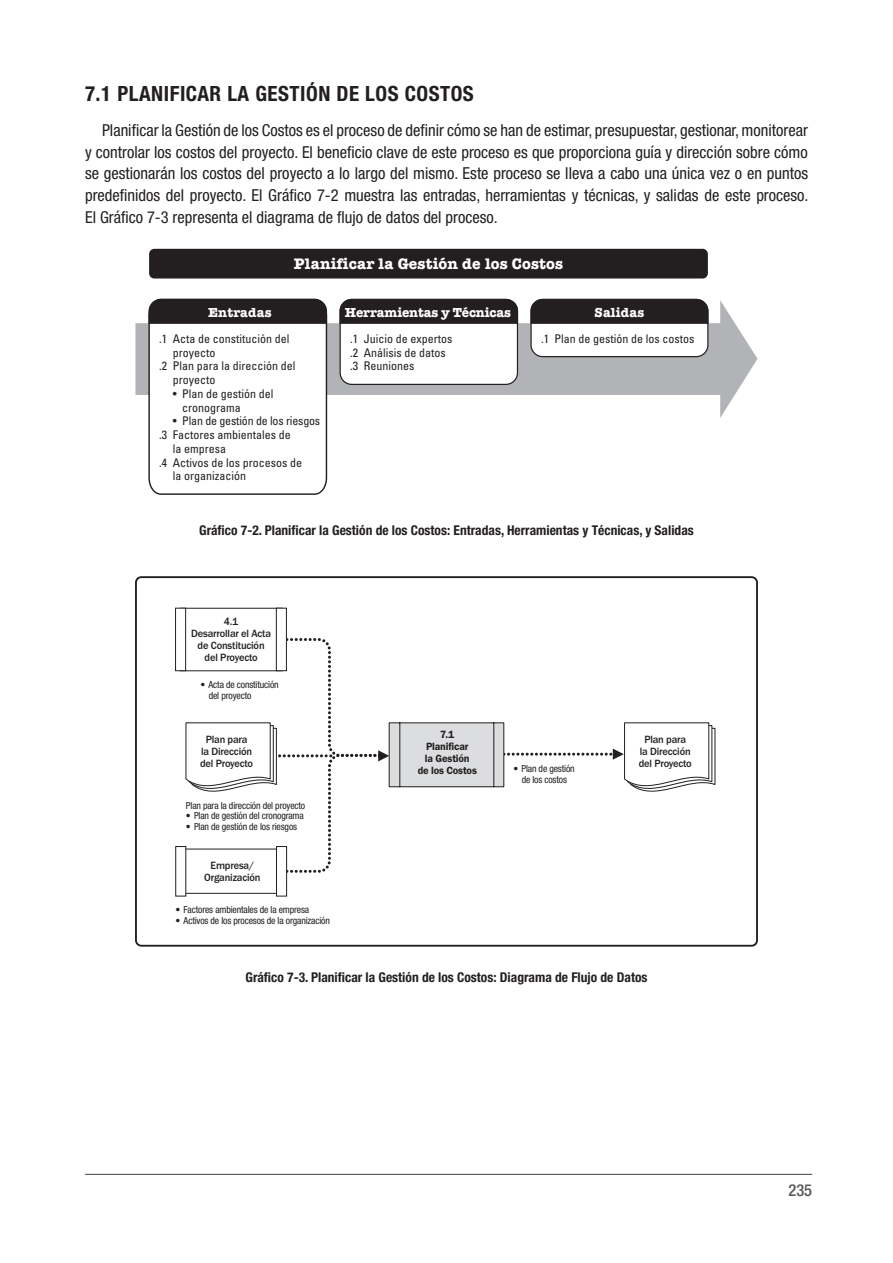
<style>
.page{position:relative;width:893px;height:1263px;background:#fff}
.page>*{position:absolute;margin:0;border:0;box-sizing:border-box;transform-origin:0 0}
.t1{font:700 condensed 21px "Helvetica Neue";color:#231f20}
.t2{font:condensed 16.5px/21.8px "Helvetica Neue";color:#231f20;text-align:justify}
.t3{font:500 condensed 16.5px "Helvetica Neue";color:#57585a}
.t4{font:700 15.75px "American Typewriter";letter-spacing:.01em;color:#fff}
.t5{font:700 condensed 13.5px "Helvetica Neue";color:#231f20}
.t6{font:700 13.5px "American Typewriter";letter-spacing:-.01em;color:#fff}
.t7{font:700 13.5px "American Typewriter";letter-spacing:.01em;color:#fff}
.t8{font:condensed 12px/13.8px "Univers";color:#231f20}
.t9{font:500 10.8px/12px "Franklin Gothic";letter-spacing:-.015em;color:#231f20;text-align:center;scale:.96 1}
.t10{font:600 10.8px/12px "Franklin Gothic";letter-spacing:-.015em;color:#231f20;text-align:center;scale:.96 1}
.t11{font:condensed 9.75px/10.5px "Helvetica Neue";letter-spacing:-.015em;color:#231f20;text-align:center}
</style>
<div class="page">
<hr style="left:85px;top:1174px;width:727px;height:1px;background:#57585a">
<div style="left:149px;top:249px;width:559px;height:29px;background:#231f20;border-radius:5px"></div>
<svg style="left:135px;top:300px;width:622px;height:118px;fill:#b2b3b7"></svg>
<div style="left:340px;top:299px;width:177px;height:85px;background:#fff;border-radius:12px"></div>
<div style="left:340px;top:299px;width:178px;height:86px;border:1px solid #231f20;border-radius:12px"></div>
<svg style="left:339px;top:298px;width:180px;height:26px;background:#2e2a2b"></svg>
<svg style="left:148px;top:298px;width:180px;height:197px"></svg>
<div style="left:531px;top:299px;width:177px;height:58px;background:#fff;border-radius:12px"></div>
<div style="left:530px;top:299px;width:178px;height:58px;border:1px solid #231f20;border-radius:12px"></div>
<svg style="left:530px;top:298px;width:179px;height:26px;background:#2d2a2b"></svg>
<div style="left:180px;top:848px;width:103px;height:46px;background:#fff;border:1px solid #231f20"></div>
<div style="left:175px;top:846px;width:11px;height:50px;background:#fff;border:1px solid #231f20"></div>
<div style="left:276px;top:846px;width:11px;height:50px;background:#fff;border:1px solid #231f20"></div>
<div style="left:180px;top:608px;width:103px;height:63px;background:#fff;border:1px solid #231f20"></div>
<div style="left:175px;top:608px;width:11px;height:63px;background:#fff;border:1px solid #231f20"></div>
<div style="left:276px;top:608px;width:11px;height:63px;background:#fff;border:1px solid #231f20"></div>
<div style="left:135px;top:576px;width:623px;height:371px;border:2px solid #231f20;border-radius:5px"></div>
<svg style="left:185px;top:636px;width:531px;height:238px"></svg>
<p class="t1" style="left:85px;top:81px;width:55px">7.1 Planificar</p>
<p class="t1" style="left:227px;top:81px;width:52px">la Gestión</p>
<p class="t1" style="left:337px;top:81px;width:41px">de los</p>
<p class="t1" style="left:405px;top:81px;width:25px">Costos</p>
<p class="t2" style="left:85px;top:119px;width:725px;text-indent:17px">Planificar la Gestión de los Costos es el proceso de definir cómo se han de estimar, presupuestar, gestionar, monitorear y controlar los costos del proyecto. El beneficio clave de este proceso es que proporciona guía y dirección sobre cómo se gestionarán los costos del proyecto a lo largo del mismo. Este proceso se lleva a cabo una única vez o en puntos predefinidos del proyecto. El Gráfico 7-2 muestra las entradas, herramientas y técnicas, y salidas de este proceso.<br>El Gráfico 7-3 representa el diagrama de flujo de datos del proceso.</p>
<p class="t4" style="left:294px;top:258px;width:270px">Planificar la Gestión de los Costos</p>
<p class="t7" style="left:208px;top:306px;width:65px">Entradas</p>
<p class="t6" style="left:345px;top:306px;width:168px">Herramientas y Técnicas</p>
<p class="t7" style="left:595px;top:306px;width:51px">Salidas</p>
<p class="t8" style="left:159px;top:331px;width:132px">.1 Acta de constitución del</p>
<p class="t8" style="left:173px;top:345px;width:44px">proyecto</p>
<p class="t8" style="left:159px;top:359px;width:138px">.2 Plan para la dirección del</p>
<p class="t8" style="left:173px;top:373px;width:44px">proyecto</p>
<p class="t8" style="left:182px;top:386px;width:93px;text-indent:-10px">• Plan de gestión del cronograma</p>
<p class="t8" style="left:173px;top:414px;width:149px">• Plan de gestión de los riesgos</p>
<p class="t8" style="left:159px;top:428px;width:133px">.3 Factores ambientales de</p>
<p class="t8" style="left:173px;top:442px;width:55px">la empresa</p>
<p class="t8" style="left:159px;top:455px;width:144px">.4 Activos de los procesos de</p>
<p class="t8" style="left:173px;top:469px;width:75px">la organización</p>
<p class="t8" style="left:350px;top:331px;width:104px">.1 Juicio de expertos .2 Análisis de datos .3 Reuniones</p>
<p class="t8" style="left:541px;top:332px;width:155px">.1 Plan de gestión de los costos</p>
<p class="t5" style="left:199px;top:522px;width:496px">Gráfico 7-2. Planificar la Gestión de los Costos: Entradas, Herramientas y Técnicas, y Salidas</p>
<p class="t9" style="left:191px;top:616px;width:85px">4.1<br>Desarrollar el Acta de Constitución del Proyecto</p>
<p class="t11" style="left:209px;top:679px;width:71px;text-align:left;text-indent:-8px">• Acta de constitución del proyecto</p>
<p class="t9" style="left:200px;top:734px;width:57px">Plan para<br>la Dirección del Proyecto</p>
<p class="t11" style="left:186px;top:800px;width:121px">Plan para la dirección del proyecto</p>
<p class="t11" style="left:186px;top:810px;width:119px">• Plan de gestión del cronograma</p>
<p class="t11" style="left:186px;top:821px;width:113px">• Plan de gestión de los riesgos</p>
<p class="t9" style="left:204px;top:859px;width:60px">Empresa/<br>Organización</p>
<p class="t11" style="left:176px;top:904px;width:135px">• Factores ambientales de la empresa</p>
<p class="t11" style="left:176px;top:915px;width:156px">• Activos de los procesos de la organización</p>
<p class="t10" style="left:418px;top:729px;width:63px">7.1<br>Planificar<br>la Gestión<br>de los Costos</p>
<p class="t11" style="left:513px;top:763px;width:63px">• Plan de gestión de los costos</p>
<p class="t9" style="left:639px;top:734px;width:57px">Plan para<br>la Dirección del Proyecto</p>
<p class="t5" style="left:245px;top:969px;width:403px">Gráfico 7-3. Planificar la Gestión de los Costos: Diagrama de Flujo de Datos</p>
<p class="t3" style="left:788px;top:1180px;width:25px">235</p>
</div>
